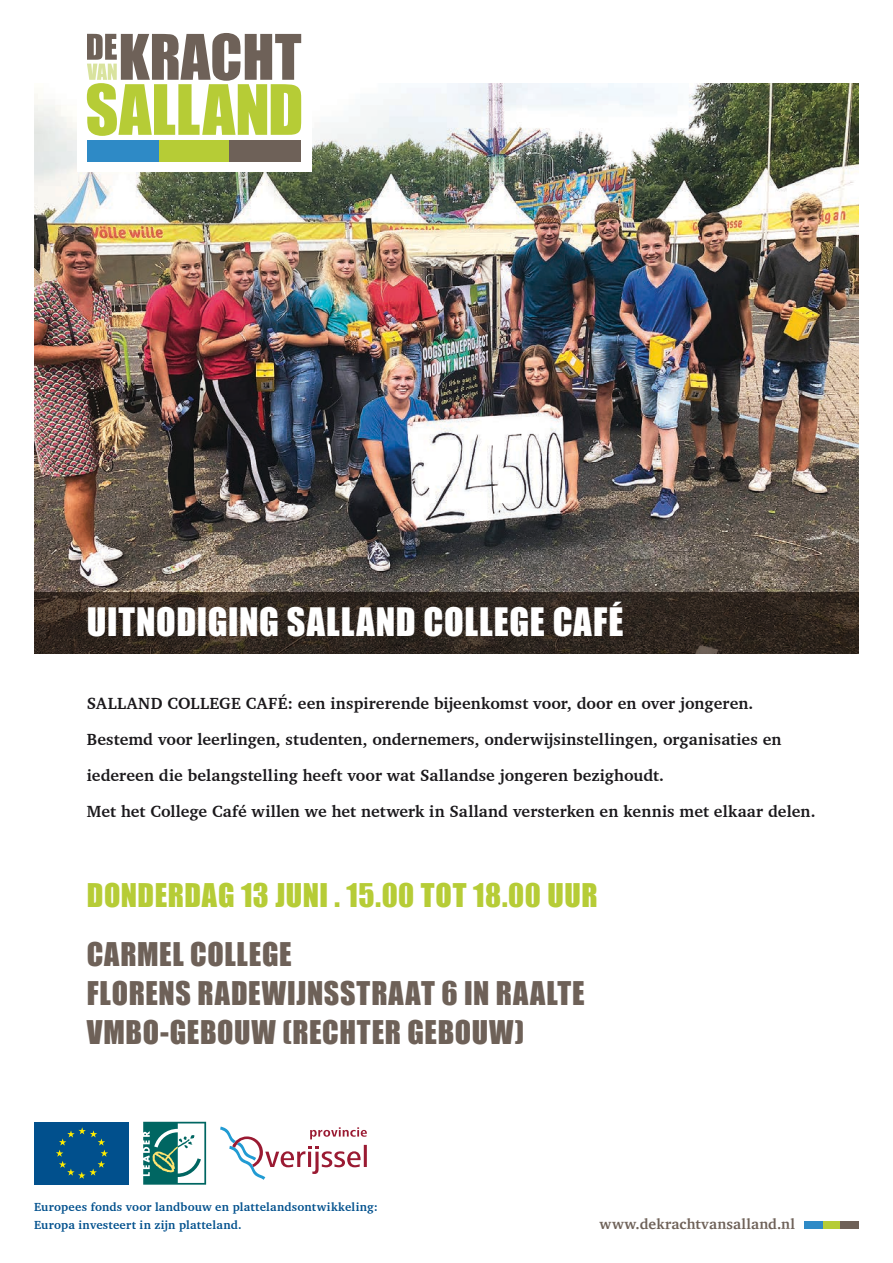
<style>
.page{position:relative;width:893px;height:1263px;background:#fff}
.page>*{position:absolute;margin:0;border:0;box-sizing:border-box;transform-origin:0 0}
.TK{font:36px "Impact";letter-spacing:.025em;color:#fff}
.TK-2{font:30px "Impact";letter-spacing:.025em;color:#6e6158}
.TK-3{font:30px "Impact";letter-spacing:.015em;color:#b6cc36}
.PT{font:700 16.5px/36px "Charter BT Pro";letter-spacing:.01em;color:#1a181b}
.t1{font:700 14.7px "Charter";letter-spacing:.02em;color:#6e6158}
.PT-2{font:700 12px "Charter BT Pro";letter-spacing:.02em;color:#01508d}
</style>
<div class="page">
<img style="left:34px;top:84px;width:825px;height:508px">
<div style="left:77px;top:61px;width:234px;height:111px;background:#fff"></div>
<svg style="left:34px;top:592px;width:825px;height:62px;background:#322821"></svg>
<svg style="left:87px;top:33px;width:214px;height:103px"></svg>
<div style="left:158px;top:140px;width:72px;height:22px;background:#b6cc36"></div>
<div style="left:230px;top:140px;width:71px;height:22px;background:#6e6158"></div>
<div style="left:87px;top:140px;width:71px;height:22px;background:#2e8ac6"></div>
<div style="left:823px;top:1221px;width:18px;height:7px;background:#b6cc36"></div>
<div style="left:841px;top:1221px;width:18px;height:7px;background:#6e6158"></div>
<div style="left:805px;top:1221px;width:18px;height:7px;background:#2e8ac6"></div>
<div style="left:35px;top:1122px;width:94px;height:63px;background:#01508d"></div>
<svg style="left:56px;top:1127px;width:52px;height:52px"></svg>
<svg style="left:143px;top:1122px;width:63px;height:63px"></svg>
<svg style="left:220px;top:1126px;width:147px;height:54px"></svg>
<p class="TK" style="left:87px;top:594px;width:538px">UITNODIGING SALLAND COLLEGE CAFÉ</p>
<p class="PT" style="left:87px;top:685px;width:668px">SALLAND COLLEGE CAFÉ: een inspirerende bijeenkomst voor, door en over jongeren.</p>
<p class="PT" style="left:87px;top:721px;width:696px">Bestemd voor leerlingen, studenten, ondernemers, onderwijsinstellingen, organisaties en iedereen die belangstelling heeft voor wat Sallandse jongeren bezighoudt.</p>
<p class="PT" style="left:87px;top:793px;width:730px">Met het College Café willen we het netwerk in Salland versterken en kennis met elkaar delen.</p>
<p class="TK-3" style="left:87px;top:872px;width:512px">DONDERDAG 13 JUNI . 15.00 TOT 18.00 UUR</p>
<p class="TK-2" style="left:87px;top:931px;width:206px">CARMEL COLLEGE</p>
<p class="TK-2" style="left:87px;top:970px;width:499px">FLORENS RADEWIJNSSTRAAT 6 IN RAALTE</p>
<p class="TK-2" style="left:87px;top:1009px;width:439px">VMBO-GEBOUW (RECHTER GEBOUW)</p>
<p class="PT-2" style="left:34px;top:1199px;width:345px">Europees fonds voor landbouw en plattelandsontwikkeling:</p>
<p class="PT-2" style="left:34px;top:1217px;width:209px">Europa investeert in zijn platteland.</p>
<p class="t1" style="left:600px;top:1211px;width:197px">www.dekrachtvansalland.nl</p>
</div>
